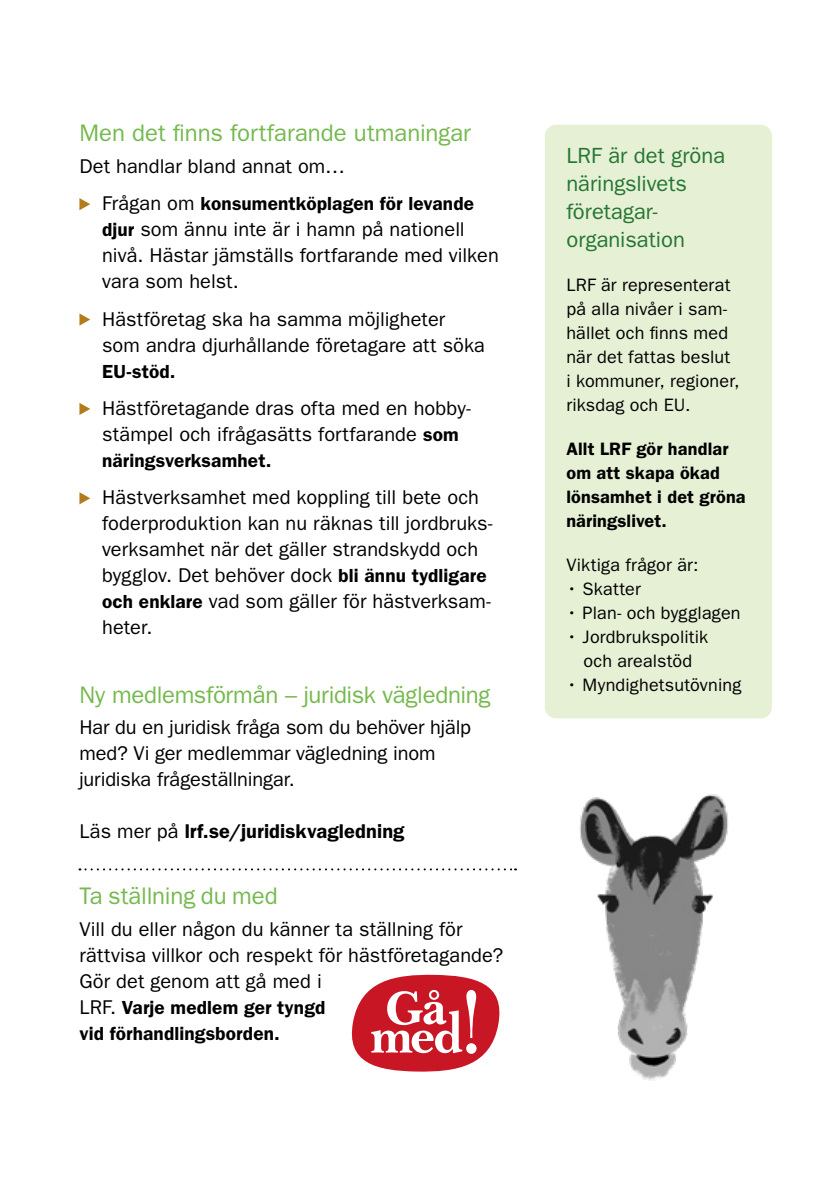
<style>
.page{position:relative;width:840px;height:1191px;background:#fff}
.page>*{position:absolute;margin:0;border:0;box-sizing:border-box;transform-origin:0 0}
.t1{font:24px "ITC Franklin Gothic Std";letter-spacing:-.01em;color:#75b94e}
.t2{font:22px/28px "ITC Franklin Gothic Std";color:#247633}
.t3{font:20px/26px "ITC Franklin Gothic Std";letter-spacing:.005em;color:#000}
.t4{font:600 20px "ITC Franklin Gothic Std";letter-spacing:.005em;color:#000}
.t5{font:600 19px/26px "ITC Franklin Gothic Std";letter-spacing:.005em;color:#000}
.t6{font:18px/24px "ITC Franklin Gothic Std";letter-spacing:.01em;color:#000}
.t7{font:600 18px/24px "ITC Franklin Gothic Std";letter-spacing:.01em;color:#000}
.s1{font-weight:400;font-size:20px}
.s2{font-weight:600;font-size:19px}
.s3{font-weight:400}
</style>
<div class="page">
<svg style="left:79px;top:198px;width:11px;height:12px"></svg>
<svg style="left:79px;top:313px;width:11px;height:13px"></svg>
<svg style="left:79px;top:403px;width:11px;height:12px"></svg>
<svg style="left:79px;top:492px;width:11px;height:12px"></svg>
<svg style="left:351px;top:974px;width:149px;height:98px"></svg>
<div style="left:544px;top:125px;width:227px;height:593px;background:#e6f0d4;border-radius:11px"></div>
<img style="left:579px;top:794px;width:149px;height:287px">
<svg style="left:79px;top:868px;width:436px;height:2px"></svg>
<p class="t1" style="left:79px;top:119px;width:393px">Men det finns fortfarande utmaningar</p>
<p class="t3" style="left:79px;top:153px;width:267px">Det handlar bland annat om…</p>
<p class="t5" style="left:102px;top:191px;width:373px"><span class="s1">Frågan om</span> konsumentköplagen för levande</p>
<p class="t3" style="left:102px;top:217px;width:398px"><span class="s2">djur</span> som ännu inte är i hamn på nationell nivå. Hästar jämställs fortfarande med vilken vara som helst.</p>
<p class="t3" style="left:102px;top:306px;width:384px">Hästföretag ska ha samma möjligheter som andra djurhållande företagare att söka</p>
<p class="t5" style="left:102px;top:358px;width:75px">EU-stöd.</p>
<p class="t3" style="left:102px;top:395px;width:370px">Hästföretagande dras ofta med en hobby&shy;stämpel och ifrågasätts fortfarande <span class="s2">som</span></p>
<p class="t5" style="left:102px;top:447px;width:171px">näringsverksamhet.</p>
<p class="t3" style="left:102px;top:485px;width:392px">Hästverksamhet med koppling till bete och foderproduktion kan nu räknas till jordbruks&shy;verksamhet när det gäller strandskydd och bygglov. Det behöver dock <span class="s2">bli ännu tydligare och enklare</span> vad som gäller för hästverksam&shy;heter.</p>
<p class="t1" style="left:79px;top:681px;width:412px">Ny medlemsförmån – juridisk vägledning</p>
<p class="t3" style="left:79px;top:714px;width:393px">Har du en juridisk fråga som du behöver hjälp med? Vi ger medlemmar vägledning inom juridiska frågeställningar.</p>
<p class="t4" style="left:79px;top:819px;width:326px"><span class="s3">Läs mer på</span> lrf.se/juridiskvagledning</p>
<p class="t1" style="left:79px;top:882px;width:200px">Ta ställning du med</p>
<p class="t3" style="left:79px;top:916px;width:425px">Vill du eller någon du känner ta ställning för rättvisa villkor och respekt för hästföretagande?<br>Gör det genom att gå med i</p>
<p class="t5" style="left:79px;top:994px;width:247px"><span class="s1">LRF.</span> Varje medlem ger tyngd vid förhandlingsborden.</p>
<p class="t2" style="left:566px;top:142px;width:160px">LRF är det gröna näringslivets företagar&shy;organisation</p>
<p class="t6" style="left:566px;top:273px;width:175px">LRF är representerat på alla nivåer i sam&shy;hället och finns med när det fattas beslut<br>i kommuner, regioner, riksdag och EU.</p>
<p class="t7" style="left:566px;top:437px;width:181px">Allt LRF gör handlar om att skapa ökad lönsamhet i det gröna näringslivet.</p>
<p class="t6" style="left:566px;top:553px;width:133px">Viktiga frågor är:</p>
<p class="t6" style="left:566px;top:577px;width:76px">• Skatter</p>
<p class="t6" style="left:566px;top:601px;width:175px">• Plan- och bygglagen</p>
<p class="t6" style="left:566px;top:625px;width:143px;text-align:center">• Jordbrukspolitik och arealstöd</p>
<p class="t6" style="left:566px;top:673px;width:176px">• Myndighetsutövning</p>
</div>
